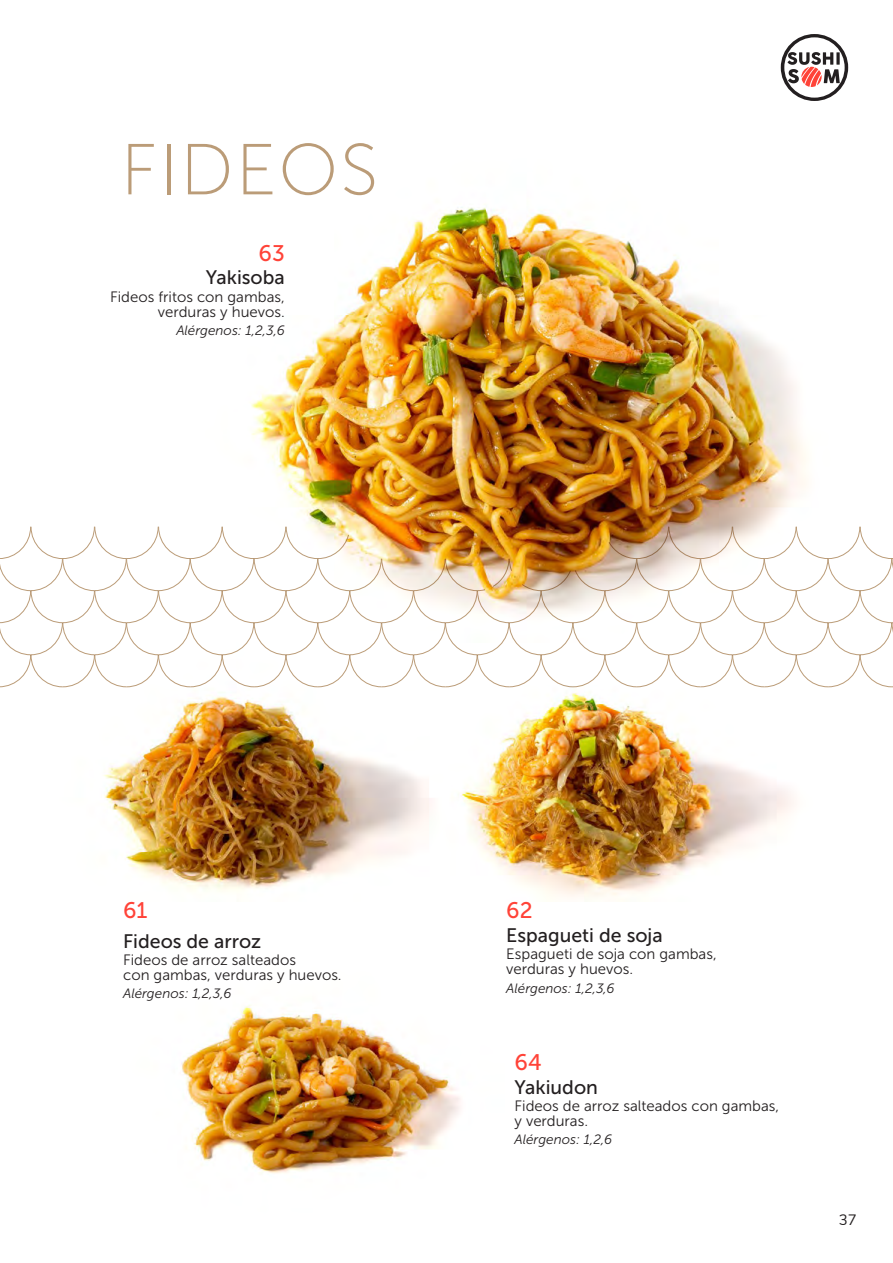
<style>
.page{position:relative;width:893px;height:1263px;background:#fff}
.page>*{position:absolute;margin:0;border:0;box-sizing:border-box;transform-origin:0 0}
.t1{font:72px "Museo Sans 100";letter-spacing:.03em;color:#bb9c78}
.t2{font:22.5px "Museo Sans 500";color:#ff4338}
.t3{font:19.5px "Museo Sans 500";color:#231f20}
.t4{font:15px/15px "Museo Sans 300";color:#231f20}
.t5{font:15px "Nunito Sans";color:#231f20}
.t6{font:italic 13.5px "Museo Sans 300";color:#231f20}
</style>
<div class="page">
<svg style="left:781px;top:34px;width:67px;height:67px"></svg>
<img style="left:251px;top:207px;width:556px;height:319px">
<img style="left:59px;top:687px;width:335px;height:205px">
<img style="left:394px;top:687px;width:438px;height:213px">
<img style="left:181px;top:1005px;width:279px;height:169px">
<svg style="left:0;top:526px;width:893px;height:161px"></svg>
<p class="t1" style="left:121px;top:131px;width:259px">FIDEOS</p>
<p class="t2" style="left:259px;top:240px;width:28px">63</p>
<p class="t3" style="left:206px;top:267px;width:81px">Yakisoba</p>
<p class="t4" style="left:110px;top:289px;width:176px;text-align:right">Fideos fritos con gambas, verduras y huevos.</p>
<p class="t6" style="left:176px;top:323px;width:110px">Alérgenos: 1,2,3,6</p>
<p class="t2" style="left:123px;top:898px;width:26px">61</p>
<p class="t3" style="left:123px;top:930px;width:140px">Fideos de arroz</p>
<p class="t4" style="left:123px;top:952px;width:220px">Fideos de arroz salteados<br>con gambas, verduras y huevos.</p>
<p class="t6" style="left:123px;top:986px;width:110px">Alérgenos: 1,2,3,6</p>
<p class="t2" style="left:506px;top:898px;width:28px">62</p>
<p class="t3" style="left:506px;top:925px;width:158px">Espagueti de soja</p>
<p class="t4" style="left:506px;top:947px;width:212px">Espagueti de soja con gambas, verduras y huevos.</p>
<p class="t6" style="left:506px;top:981px;width:110px">Alérgenos: 1,2,3,6</p>
<p class="t2" style="left:514px;top:1049px;width:29px">64</p>
<p class="t3" style="left:514px;top:1076px;width:85px">Yakiudon</p>
<p class="t4" style="left:514px;top:1098px;width:266px">Fideos de arroz salteados con gambas, y verduras.</p>
<p class="t6" style="left:514px;top:1132px;width:99px">Alérgenos: 1,2,6</p>
<p class="t5" style="left:839px;top:1209px;width:19px">37</p>
</div>
